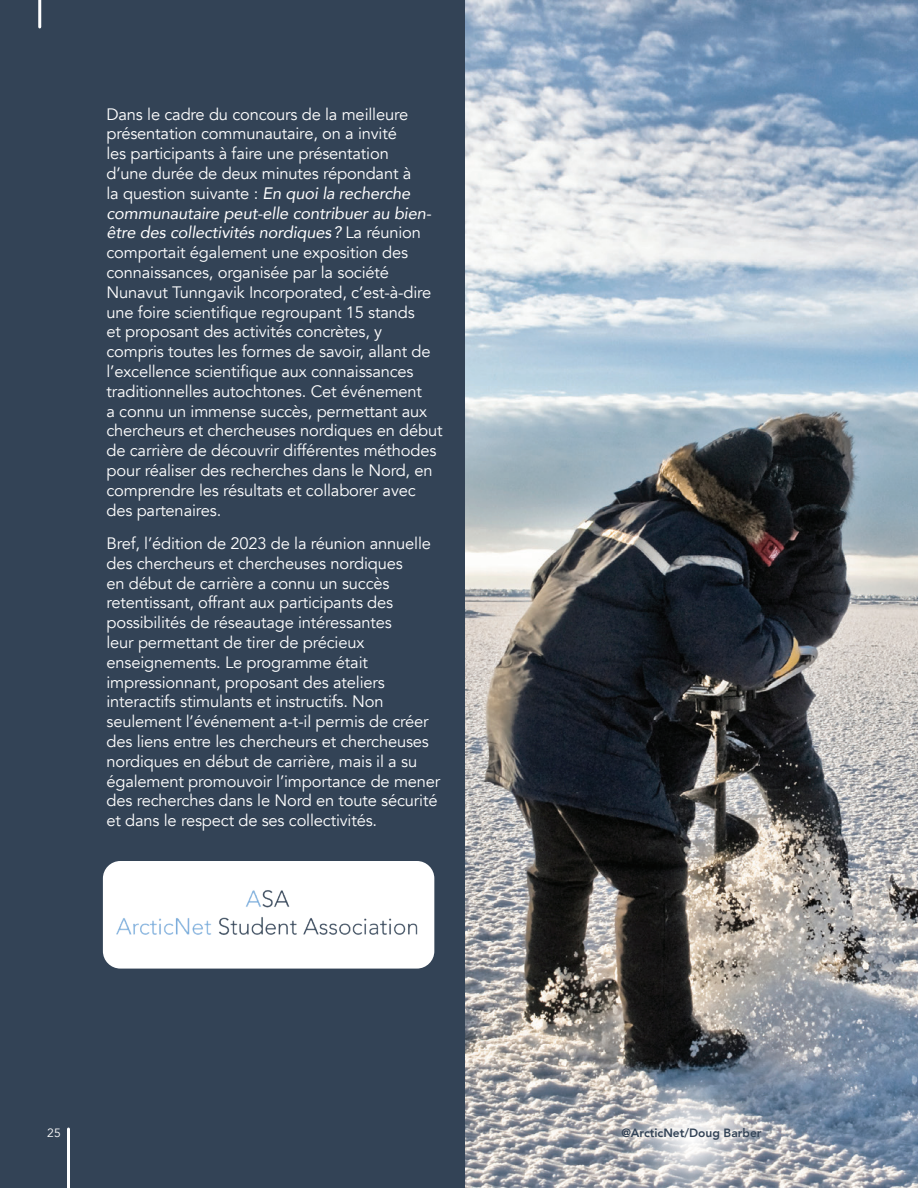
<style>
.page{position:relative;width:918px;height:1188px;background:#334356}
.page>*{position:absolute;margin:0;border:0;box-sizing:border-box;transform-origin:0 0}
.t1{font:16.5px/19.8px "Avenir";letter-spacing:-.01em;color:#fff}
.t2{font:800 12px "Avenir";color:#334356}
.t3{font:12px "Avenir";color:#fff}
.s1{font-style:italic}
</style>
<div class="page">
<img style="left:465px;top:0;width:453px;height:1188px">
<svg style="left:543px;top:1061px;width:295px;height:127px;background:#9ca2ab"></svg>
<div style="left:103px;top:861px;width:331px;height:108px;background:#fff;border-radius:17px"></div>
<img style="left:117px;top:890px;width:301px;height:45px">
<svg style="left:613px;top:1119px;width:157px;height:30px;background:#cecfd1"></svg>
<hr style="left:38px;top:0;width:3px;height:27px;background:#fff">
<hr style="left:67px;top:1129px;width:3px;height:59px;background:#fff">
<p class="t1" style="left:106px;top:104px;width:338px">Dans le cadre du concours de la meilleure présentation communautaire, on a invité<br>les participants à faire une présentation<br>d’une durée de deux minutes répondant à<br>la question suivante : <span class="s1">En quoi la recherche communautaire peut-elle contribuer au bien&shy;être des collectivités nordiques?</span> La réunion comportait également une exposition des connaissances, organisée par la société Nunavut Tunngavik Incorporated, c’est-à-dire une foire scientifique regroupant 15 stands<br>et proposant des activités concrètes, y compris toutes les formes de savoir, allant de l’excellence scientifique aux connaissances traditionnelles autochtones. Cet événement<br>a connu un immense succès, permettant aux chercheurs et chercheuses nordiques en début de carrière de découvrir différentes méthodes pour réaliser des recherches dans le Nord, en comprendre les résultats et collaborer avec des partenaires.</p>
<p class="t1" style="left:106px;top:534px;width:335px">Bref, l’édition de 2023 de la réunion annuelle des chercheurs et chercheuses nordiques<br>en début de carrière a connu un succès retentissant, offrant aux participants des possibilités de réseautage intéressantes<br>leur permettant de tirer de précieux enseignements. Le programme était impressionnant, proposant des ateliers interactifs stimulants et instructifs. Non seulement l’événement a-t-il permis de créer des liens entre les chercheurs et chercheuses nordiques en début de carrière, mais il a su également promouvoir l’importance de mener des recherches dans le Nord en toute sécurité et dans le respect de ses collectivités.</p>
<p class="t3" style="left:47px;top:1126px;width:15px">25</p>
<p class="t2" style="left:621px;top:1124px;width:142px">@ArcticNet/Doug Barber</p>
</div>
